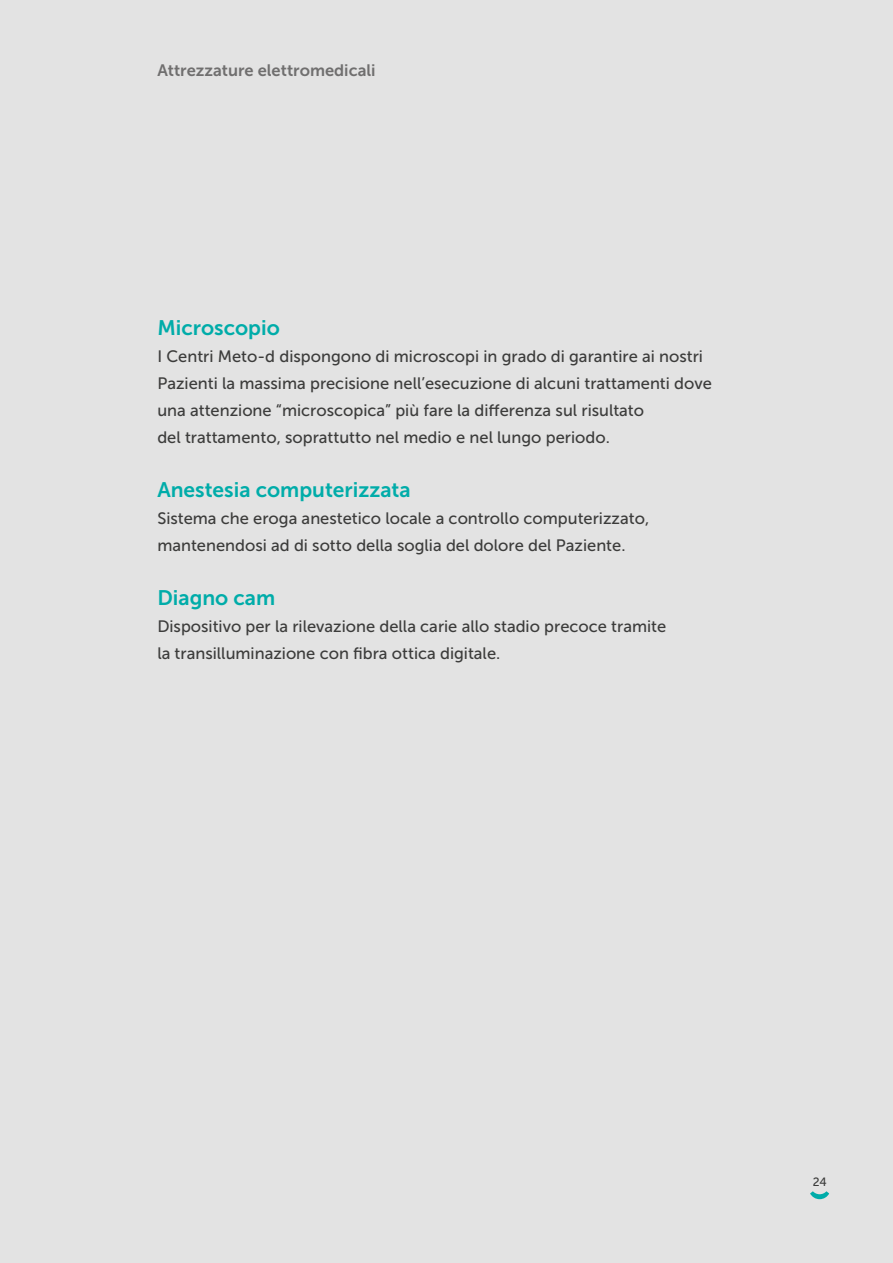
<style>
.page{position:relative;width:893px;height:1263px;background:#e3e3e3}
.page>*{position:absolute;margin:0;border:0;box-sizing:border-box;transform-origin:0 0}
.t1{font:21px "Museo Sans 700";color:#00aca9}
.t2{font:16.5px/27px "Museo Sans 500";color:#3c3c3b}
.t3{font:16.5px "Museo Sans 700";color:#706f6f}
.t4{font:12px "Museo Sans 500";color:#3c3c3b}
</style>
<div class="page">
<svg style="left:810px;top:1191px;width:19px;height:8px"></svg>
<p class="t3" style="left:157px;top:61px;width:220px">Attrezzature elettromedicali</p>
<p class="t1" style="left:157px;top:316px;width:124px">Microscopio</p>
<p class="t2" style="left:157px;top:343px;width:556px">I Centri Meto-d dispongono di microscopi in grado di garantire ai nostri Pazienti la massima precisione nell’esecuzione di alcuni trattamenti dove una attenzione “microscopica” più fare la differenza sul risultato<br>del trattamento, soprattutto nel medio e nel lungo periodo.</p>
<p class="t1" style="left:157px;top:478px;width:255px">Anestesia computerizzata</p>
<p class="t2" style="left:157px;top:505px;width:493px">Sistema che eroga anestetico locale a controllo computerizzato, mantenendosi ad di sotto della soglia del dolore del Paziente.</p>
<p class="t1" style="left:157px;top:586px;width:119px">Diagno cam</p>
<p class="t2" style="left:157px;top:613px;width:510px">Dispositivo per la rilevazione della carie allo stadio precoce tramite la transilluminazione con fibra ottica digitale.</p>
<p class="t4" style="left:813px;top:1176px;width:15px">24</p>
</div>
